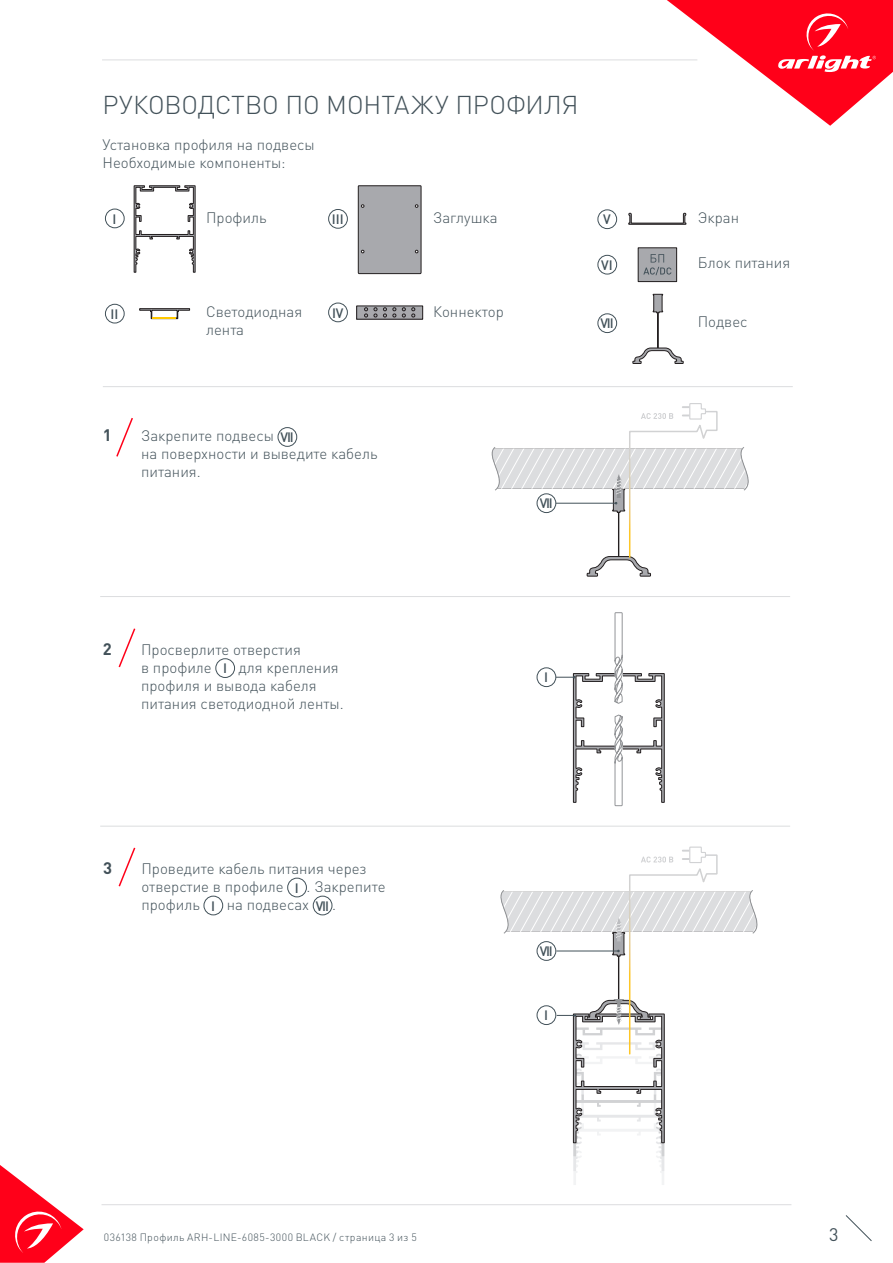
<style>
.page{position:relative;width:893px;height:1263px;background:#fff}
.page>*{position:absolute;margin:0;border:0;box-sizing:border-box;transform-origin:0 0}
.t1{font:300 25.5px "DIN Pro";letter-spacing:-.005em;color:#425159}
.t2{font:18px "DIN Pro";color:#425159}
.t3{font:700 16.5px "DIN Pro";color:#425159}
.t4{font:300 15px/18px "DIN Pro";color:#425159}
.t5{font:500 13.5px "DIN Pro";letter-spacing:-.09em;color:#425159}
.t6{font:300 10.5px "DIN Pro";letter-spacing:.04em;color:#425159}
</style>
<div class="page">
<svg style="left:0;top:1165px;width:84px;height:98px"></svg>
<svg style="left:845px;top:1215px;width:27px;height:26px"></svg>
<svg style="left:667px;top:0;width:226px;height:126px"></svg>
<hr style="left:102px;top:60px;width:595px;height:1px;background:#dcdddf">
<svg style="left:632px;top:294px;width:52px;height:70px"></svg>
<hr style="left:102px;top:1204px;width:689px;height:1px;background:#dcdddf">
<div style="left:598px;top:314px;width:19px;height:19px;border:1px solid #425159;border-radius:50%"></div>
<div style="left:357px;top:306px;width:66px;height:13px;background:#a8a9ad"></div>
<svg style="left:358px;top:185px;width:63px;height:89px;background:#a2a3a6"></svg>
<svg style="left:139px;top:308px;width:51px;height:11px"></svg>
<hr style="left:153px;top:317px;width:23px;height:2px;background:#ffc800">
<div style="left:105px;top:209px;width:19px;height:19px;border:1px solid #425159;border-radius:50%"></div>
<div style="left:328px;top:209px;width:20px;height:19px;border:1px solid #425159;border-radius:50%"></div>
<div style="left:598px;top:210px;width:19px;height:19px;border:1px solid #425159;border-radius:50%"></div>
<div style="left:105px;top:304px;width:19px;height:19px;border:1px solid #425159;border-radius:50%"></div>
<div style="left:328px;top:303px;width:20px;height:19px;border:1px solid #425159;border-radius:50%"></div>
<div style="left:598px;top:255px;width:19px;height:19px;border:1px solid #425159;border-radius:50%"></div>
<div style="left:638px;top:248px;width:39px;height:34px;background:#a8a9ad"></div>
<div style="left:638px;top:248px;width:39px;height:34px;border:1px solid #231f20"></div>
<hr style="left:103px;top:386px;width:690px;height:1px;background:#dcdddf">
<hr style="left:100px;top:596px;width:690px;height:1px;background:#dcdddf">
<hr style="left:100px;top:826px;width:690px;height:1px;background:#dcdddf">
<div style="left:287px;top:878px;width:20px;height:19px;border:1px solid #425159;border-radius:50%"></div>
<div style="left:204px;top:896px;width:19px;height:19px;border:1px solid #425159;border-radius:50%"></div>
<div style="left:313px;top:896px;width:19px;height:19px;border:1px solid #425159;border-radius:50%"></div>
<div style="left:216px;top:658px;width:19px;height:20px;border:1px solid #425159;border-radius:50%"></div>
<svg style="left:118px;top:847px;width:18px;height:40px"></svg>
<svg style="left:118px;top:628px;width:18px;height:40px"></svg>
<div style="left:278px;top:427px;width:19px;height:19px;border:1px solid #425159;border-radius:50%"></div>
<svg style="left:116px;top:418px;width:17px;height:39px"></svg>
<svg style="left:628px;top:213px;width:58px;height:12px"></svg>
<svg style="left:134px;top:185px;width:61px;height:88px"></svg>
<svg style="left:491px;top:403px;width:258px;height:173px"></svg>
<svg style="left:364px;top:308px;width:4px;height:9px"></svg>
<svg style="left:374px;top:308px;width:3px;height:9px"></svg>
<svg style="left:383px;top:308px;width:4px;height:9px"></svg>
<svg style="left:393px;top:308px;width:3px;height:9px"></svg>
<svg style="left:402px;top:308px;width:4px;height:9px"></svg>
<svg style="left:412px;top:308px;width:3px;height:9px"></svg>
<div style="left:537px;top:668px;width:19px;height:19px;border:1px solid #425159;border-radius:50%"></div>
<svg style="left:556px;top:612px;width:109px;height:194px"></svg>
<svg style="left:500px;top:846px;width:258px;height:339px"></svg>
<svg style="left:643px;top:254px;width:28px;height:21px"></svg>
<p class="t1" style="left:103px;top:87px;width:477px">РУКОВОДСТВО ПО МОНТАЖУ ПРОФИЛЯ</p>
<p class="t4" style="left:103px;top:134px;width:214px">Установка профиля на подвесы</p>
<p class="t4" style="left:103px;top:152px;width:185px">Необходимые компоненты:</p>
<p class="t4" style="left:206px;top:208px;width:62px">Профиль</p>
<p class="t4" style="left:698px;top:208px;width:43px">Экран</p>
<p class="t5" style="left:113px;top:210px;width:5px">I</p>
<p class="t5" style="left:332px;top:210px;width:13px">III</p>
<p class="t4" style="left:433px;top:208px;width:66px">Заглушка</p>
<p class="t5" style="left:603px;top:210px;width:9px">V</p>
<p class="t4" style="left:206px;top:302px;width:98px">Светодиодная лента</p>
<p class="t5" style="left:111px;top:305px;width:9px">II</p>
<p class="t4" style="left:433px;top:302px;width:72px">Коннектор</p>
<p class="t5" style="left:332px;top:303px;width:13px">IV</p>
<p class="t3" style="left:103px;top:424px;width:10px">1</p>
<p class="t4" style="left:141px;top:426px;width:134px">Закрепите подвесы</p>
<p class="t5" style="left:281px;top:428px;width:15px">VII</p>
<p class="t4" style="left:141px;top:444px;width:238px">на поверхности и выведите кабель питания.</p>
<p class="t5" style="left:540px;top:494px;width:15px">VII</p>
<p class="t5" style="left:601px;top:256px;width:13px">VI</p>
<p class="t5" style="left:600px;top:314px;width:15px">VII</p>
<p class="t3" style="left:103px;top:637px;width:10px">2</p>
<p class="t4" style="left:141px;top:639px;width:161px">Просверлите отверстия в профиле</p>
<p class="t5" style="left:223px;top:659px;width:5px">I</p>
<p class="t4" style="left:141px;top:657px;width:204px;text-indent:97px">для крепления профиля и вывода кабеля питания светодиодной ленты.</p>
<p class="t5" style="left:544px;top:668px;width:5px">I</p>
<p class="t3" style="left:103px;top:857px;width:10px">3</p>
<p class="t4" style="left:141px;top:859px;width:226px">Проведите кабель питания через отверстие в профиле</p>
<p class="t5" style="left:295px;top:879px;width:5px">I</p>
<p class="t4" style="left:307px;top:877px;width:80px">. Закрепите</p>
<p class="t4" style="left:141px;top:895px;width:60px">профиль</p>
<p class="t5" style="left:211px;top:897px;width:5px">I</p>
<p class="t4" style="left:227px;top:895px;width:84px">на подвесах</p>
<p class="t5" style="left:316px;top:897px;width:15px">VII</p>
<p class="t4" style="left:332px;top:895px;width:5px">.</p>
<p class="t5" style="left:540px;top:942px;width:15px">VII</p>
<p class="t5" style="left:544px;top:1006px;width:5px">I</p>
<p class="t4" style="left:698px;top:253px;width:94px">Блок питания</p>
<p class="t4" style="left:698px;top:312px;width:51px">Подвес</p>
<p class="t6" style="left:104px;top:1230px;width:314px">036138 Профиль ARH-LINE-6085-3000 BLACK / страница 3 из 5</p>
<p class="t2" style="left:829px;top:1222px;width:11px">3</p>
</div>
